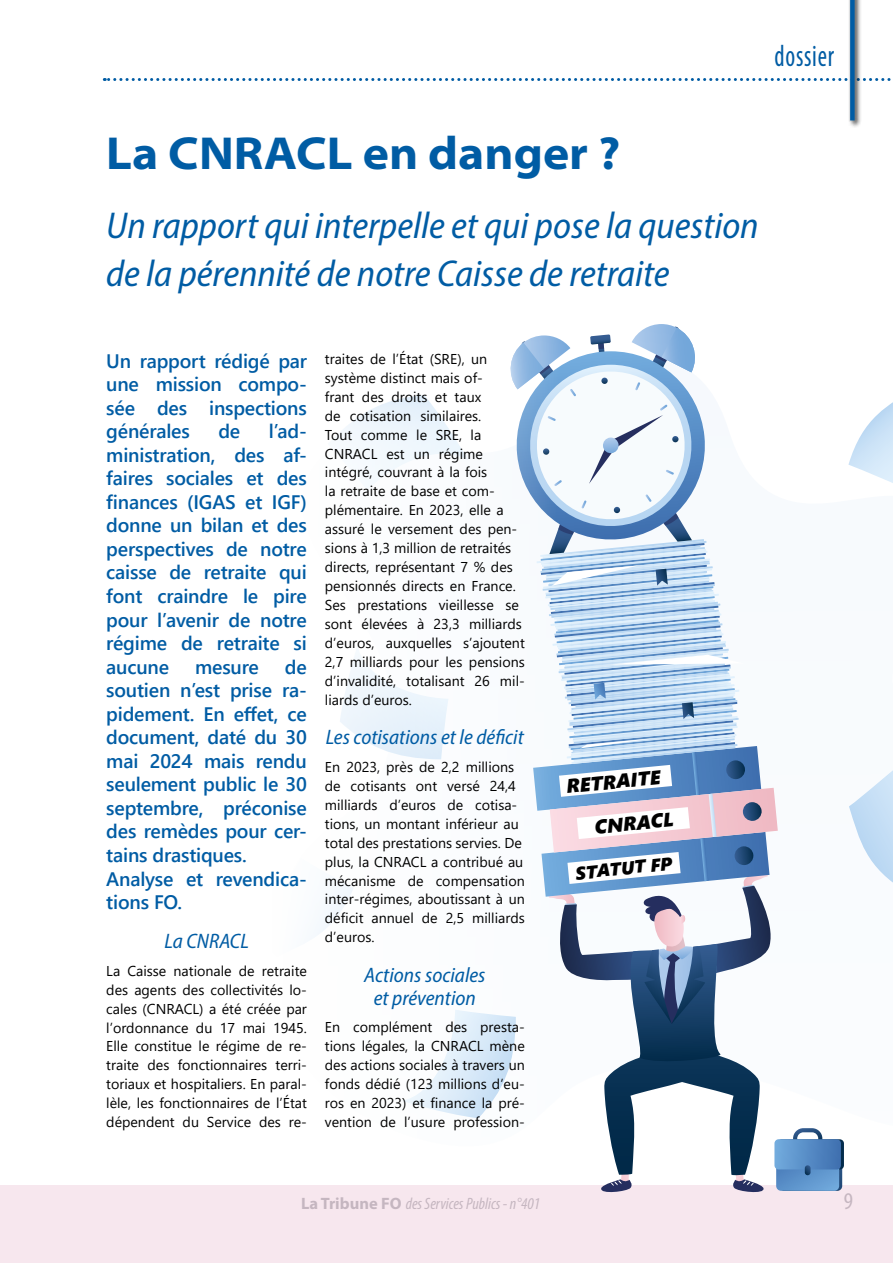
<style>
.page{position:relative;width:893px;height:1263px;background:#fff}
.page>*{position:absolute;margin:0;border:0;box-sizing:border-box;transform-origin:0 0}
.t1{font:700 semi-expanded 46.5px "Myriad Pro";color:#005ca4}
.t2{font:italic semi-condensed 37.5px/48px "Myriad Pro";color:#005ca4}
.t3{font:condensed 30.6px "Myriad Pro";letter-spacing:.03em;color:#005ca4;scale:.83 1}
.t4{font:condensed 24px "Myriad Pro";color:#c4c6c9}
.t5{font:italic semi-condensed 21px/22.6px "Myriad Pro";color:#005ca4;text-align:center}
.t6{font:600 19.5px/23.5px "Segoe UI";letter-spacing:-.01em;color:#005ca4;text-align:justify}
.t7{font:italic 19.5px "Segoe UI Black";color:#000}
.t8{font:italic 18px "Segoe UI Black";color:#000}
.t9{font:italic condensed 16.5px "Myriad Pro";color:#c4c6c9}
.t10{font:14.25px/18.9px "Segoe UI";color:#000;text-align:justify}
.s1{font-weight:700;font-style:normal;font-stretch:normal}
</style>
<div class="page">
<svg style="left:104px;top:78px;width:787px;height:3px"></svg>
<div style="left:848px;top:0;width:14px;height:128px;background:#000;opacity:.75"></div>
<div style="left:850px;top:0;width:5px;height:120px;background:#005ca4"></div>
<div style="left:0;top:1185px;width:893px;height:78px;background:#f7e7ee"></div>
<svg style="left:314px;top:324px;width:579px;height:869px"></svg>
<h3 class="t3" style="left:774px;top:38px;width:73px">dossier</h3>
<h1 class="t1" style="left:106px;top:123px;width:516px">La CNRACL en danger ?</h1>
<h2 class="t2" style="left:106px;top:201px;width:654px">Un rapport qui interpelle et qui pose la question de la pérennité de notre Caisse de retraite</h2>
<h3 class="t6" style="left:106px;top:347px;width:202px">Un rapport rédigé par une mission compo&shy;sée des inspections générales</h3>
<h3 class="t6" style="left:106px;top:418px;width:202px;text-indent:162px">l’ad&shy;ministration, des af&shy;faires sociales et des finances (IGAS et IGF) donne un bilan et des perspectives de notre caisse de retraite qui font craindre le pire pour l’avenir de notre régime de retraite si aucune</h3>
<h3 class="t6" style="left:218px;top:418px;width:23px">de</h3>
<h3 class="t6" style="left:106px;top:653px;width:202px;text-align:left;text-indent:179px">de soutien n’est prise ra&shy;pidement. En effet, ce document, daté du 30 mai 2024 mais rendu seulement public le 30 septembre, préconise des remèdes pour cer&shy;tains drastiques.<br>Analyse et revendica&shy;tions FO.</h3>
<h3 class="t5" style="left:164px;top:930px;width:86px">La CNRACL</h3>
<p class="t10" style="left:106px;top:960px;width:202px">La Caisse nationale de retraite des agents des collectivités lo&shy;cales (CNRACL) a été créée par l’ordonnance du 17 mai 1945.<br>Elle constitue le régime de re&shy;traite des fonctionnaires terri&shy;toriaux et hospitaliers. En paral&shy;lèle, les fonctionnaires de l’État dépendent du Service des re-</p>
<h3 class="t6" style="left:195px;top:653px;width:65px">mesure</h3>
<p class="t10" style="left:325px;top:348px;width:201px;text-align:left">traites de l’État (SRE), un système distinct mais of-<br>frant des droits et taux<br>de cotisation similaires.<br>Tout comme le SRE, la<br>CNRACL est un régime intégré, couvrant à la fois<br>la retraite de base et com&shy;plémentaire. En 2023, elle a assuré le versement des pen&shy;sions à 1,3 million de retraités directs, représentant 7 % des pensionnés directs en France.<br>Ses prestations vieillesse se sont élevées à 23,3 milliards d’euros, auxquelles s’ajoutent<br>2,7 milliards pour les pensions d’invalidité, totalisant 26 mil&shy;liards d’euros.</p>
<h3 class="t5" style="left:326px;top:726px;width:199px">Les cotisations et le déficit</h3>
<p class="t10" style="left:325px;top:756px;width:201px;text-align:left">En 2023, près de 2,2 millions de cotisants ont versé 24,4 milliards d’euros de cotisa&shy;tions, un montant inférieur au total des prestations servies. De plus, la CNRACL a contribué au mécanisme de compensation inter-régimes, aboutissant à un déficit annuel de 2,5 milliards d’euros.</p>
<h3 class="t5" style="left:364px;top:963px;width:123px">Actions sociales et prévention</h3>
<p class="t10" style="left:325px;top:1016px;width:201px">En complément des presta&shy;tions légales, la CNRACL mène des actions sociales à travers un fonds dédié (123 millions d’eu&shy;ros en 2023) et finance la pré&shy;vention de l’usure profession-</p>
<h3 class="t7" style="left:565px;top:772px;width:96px;rotate:-6deg">RETRAITE</h3>
<h3 class="t7" style="left:593px;top:812px;width:81px;rotate:-6deg">CNRACL</h3>
<p class="t8" style="left:574px;top:859px;width:99px;rotate:-6deg">STATUT FP</p>
<p class="t9" style="left:301px;top:1193px;width:241px"><span class="s1">La Tribune FO</span> des Services Publics - n°401</p>
<h3 class="t4" style="left:844px;top:1186px;width:11px">9</h3>
</div>
